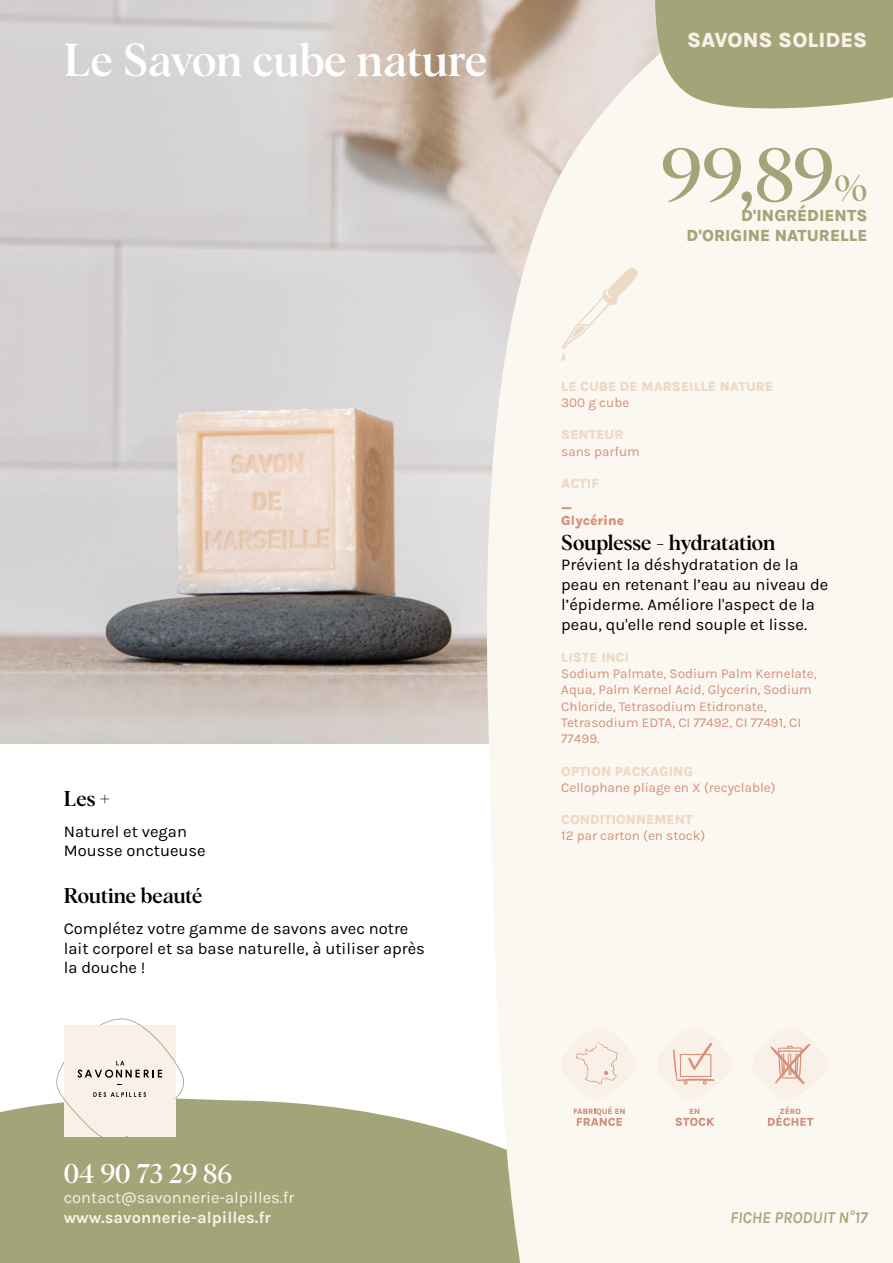
<style>
.page{position:relative;width:893px;height:1263px;background:#fff}
.page>*{position:absolute;margin:0;border:0;box-sizing:border-box;transform-origin:0 0}
.t1{font:500 75px "Albra";color:#a3a578}
.t2{font:500 45px "Albra";letter-spacing:-.005em;color:#fff}
.t3{font:500 27px "Albra";letter-spacing:-.01em;color:#fff}
.t4{font:500 21px "Albra";letter-spacing:-.01em;color:#000}
.t5{font:800 21px "Karla";color:#f9f1e8}
.t6{font:16.5px/19.8px "Karla";color:#000}
.t7{font:800 16.5px/19.8px "Karla";color:#a3a578;text-align:right}
.t8{font:16.5px "Karla";color:#f9f1e8}
.t9{font:700 16.5px "Karla";color:#f9f1e8}
.t10{font:italic 600 16.5px "Karla";color:#a3a578}
.t11{font:13.5px/16.2px "Karla";color:#d5907c}
.t12{font:800 13.5px "Karla";color:#ecdac5}
.t13{font:800 13.5px/16.2px "Karla";color:#d5907c}
.s1{font-size:36px}
</style>
<div class="page">
<div style="left:0;top:1098px;width:481px;height:165px;background:#a3a578"></div>
<img style="left:0;top:0;width:481px;height:743px">
<svg style="left:481px;top:0;width:412px;height:1263px;fill:#fbf7f1"></svg>
<svg style="left:652px;top:0;width:241px;height:119px"></svg>
<svg style="left:559px;top:1028px;width:79px;height:72px"></svg>
<svg style="left:574px;top:1106px;width:51px;height:20px"></svg>
<svg style="left:654px;top:1028px;width:80px;height:72px"></svg>
<svg style="left:675px;top:1109px;width:39px;height:17px"></svg>
<svg style="left:750px;top:1028px;width:79px;height:72px"></svg>
<svg style="left:768px;top:1106px;width:45px;height:20px"></svg>
<svg style="left:55px;top:1018px;width:130px;height:123px;background:#ede7dc"></svg>
<svg style="left:561px;top:268px;width:76px;height:93px"></svg>
<h2 class="t2" style="left:64px;top:27px;width:425px">Le Savon cube nature</h2>
<p class="t4" style="left:64px;top:783px;width:47px">Les +</p>
<p class="t6" style="left:64px;top:821px;width:143px">Naturel et vegan<br>Mousse onctueuse</p>
<p class="t4" style="left:64px;top:880px;width:140px">Routine beauté</p>
<p class="t6" style="left:64px;top:918px;width:363px">Complétez votre gamme de savons avec notre lait corporel et sa base naturelle, à utiliser après la douche !</p>
<p class="t5" style="left:687px;top:26px;width:182px">SAVONS SOLIDES</p>
<h1 class="t1" style="left:661px;top:120px;width:208px">99,89<span class="s1">%</span></h1>
<p class="t7" style="left:687px;top:205px;width:182px">D'INGRÉDIENTS<br>D'ORIGINE NATURELLE</p>
<p class="t12" style="left:561px;top:378px;width:213px">LE CUBE DE MARSEILLE NATURE</p>
<p class="t11" style="left:561px;top:394px;width:70px">300 g cube</p>
<p class="t12" style="left:561px;top:426px;width:64px">SENTEUR</p>
<p class="t11" style="left:561px;top:443px;width:80px">sans parfum</p>
<p class="t12" style="left:561px;top:475px;width:39px">ACTIF</p>
<p class="t13" style="left:561px;top:496px;width:64px">_<br>Glycérine</p>
<p class="t4" style="left:561px;top:528px;width:216px">Souplesse - hydratation</p>
<p class="t6" style="left:561px;top:554px;width:268px">Prévient la déshydratation de la peau en retenant l’eau au niveau de l’épiderme. Améliore l'aspect de la peau, qu'elle rend souple et lisse.</p>
<p class="t12" style="left:561px;top:649px;width:69px">LISTE INCI</p>
<p class="t11" style="left:561px;top:665px;width:257px">Sodium Palmate, Sodium Palm Kernelate, Aqua, Palm Kernel Acid, Glycerin, Sodium Chloride, Tetrasodium Etidronate, Tetrasodium EDTA, CI 77492, CI 77491, CI 77499.</p>
<p class="t12" style="left:561px;top:762px;width:133px">OPTION PACKAGING</p>
<p class="t11" style="left:561px;top:779px;width:216px">Cellophane pliage en X (recyclable)</p>
<p class="t12" style="left:561px;top:811px;width:133px">CONDITIONNEMENT</p>
<p class="t11" style="left:561px;top:827px;width:145px">12 par carton (en stock)</p>
<h3 class="t3" style="left:64px;top:1154px;width:170px">04 90 73 29 86</h3>
<p class="t8" style="left:64px;top:1187px;width:232px">contact@savonnerie-alpilles.fr</p>
<p class="t9" style="left:64px;top:1206px;width:209px">www.savonnerie-alpilles.fr</p>
<p class="t10" style="left:730px;top:1207px;width:139px">FICHE PRODUIT N°17</p>
</div>
